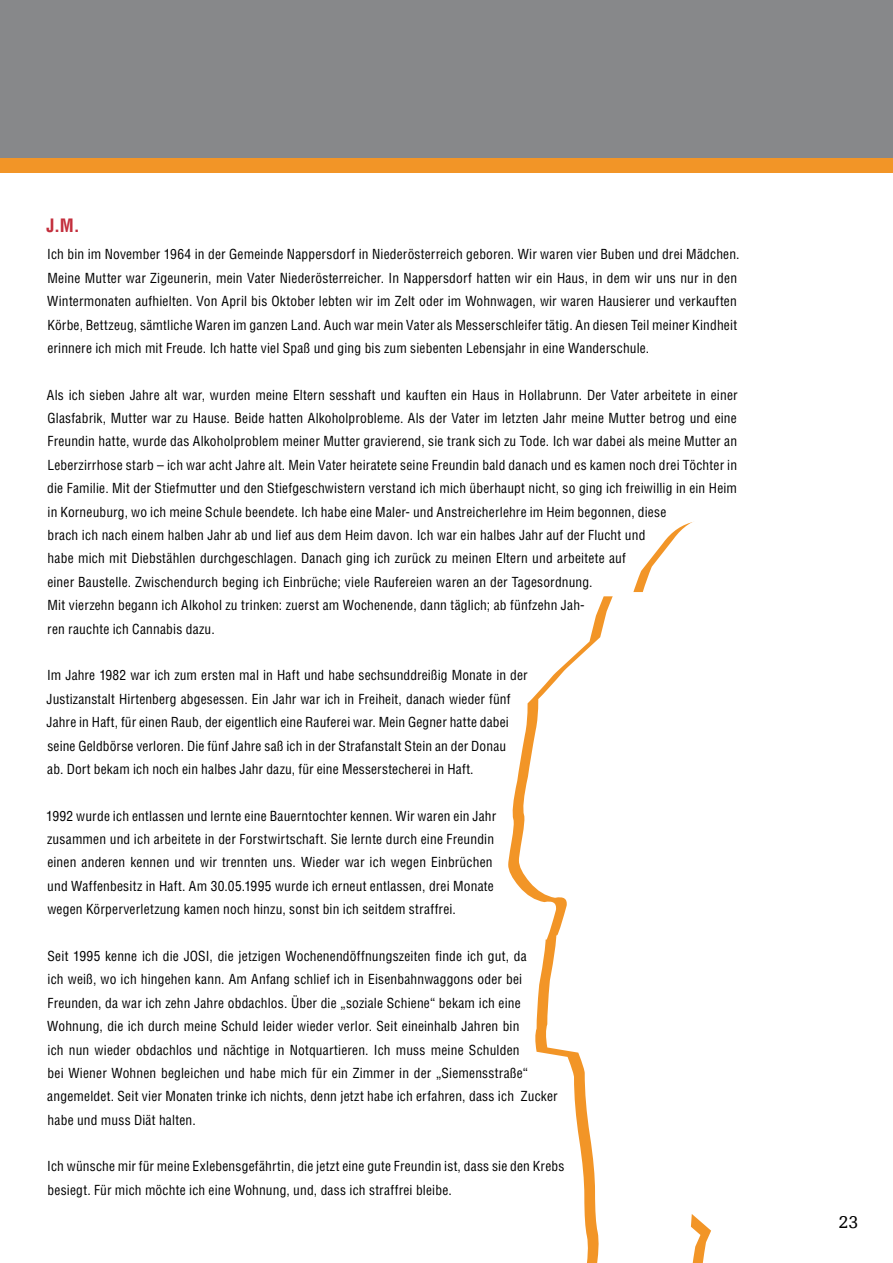
<style>
.page{position:relative;width:893px;height:1263px;background:#fff}
.page>*{position:absolute;margin:0;border:0;box-sizing:border-box;transform-origin:0 0}
.t1{font:700 condensed 18px "Helvetica LT Std";color:#c32e3c}
.t2{font:18px "Egyptienne FLT Std";color:#000}
.t3{font:condensed 13.5px/23.4px "Helvetica LT Std";letter-spacing:.015em;color:#000}
</style>
<div class="page">
<div style="left:0;top:157px;width:893px;height:16px;background:#f29527"></div>
<div style="left:0;top:0;width:893px;height:157px;background:#87888a"></div>
<svg style="left:519px;top:521px;width:192px;height:742px"></svg>
<h1 class="t1" style="left:47px;top:214px;width:35px">J.M.</h1>
<p class="t3" style="left:47px;top:243px;width:694px">Ich bin im November 1964 in der Gemeinde Nappersdorf in Niederösterreich geboren. Wir waren vier Buben und drei Mädchen.<br>Meine Mutter war Zigeunerin, mein Vater Niederösterreicher. In Nappersdorf hatten wir ein Haus, in dem wir uns nur in den Wintermonaten aufhielten. Von April bis Oktober lebten wir im Zelt oder im Wohnwagen, wir waren Hausierer und verkauften Körbe, Bettzeug, sämtliche Waren im ganzen Land. Auch war mein Vater als Messerschleifer tätig. An diesen Teil meiner Kindheit erinnere ich mich mit Freude. Ich hatte viel Spaß und ging bis zum siebenten Lebensjahr in eine Wanderschule.</p>
<p class="t3" style="left:47px;top:383px;width:692px">Als ich sieben Jahre alt war, wurden meine Eltern sesshaft und kauften ein Haus in Hollabrunn. Der Vater arbeitete in einer Glasfabrik, Mutter war zu Hause. Beide hatten Alkoholprobleme. Als der Vater im letzten Jahr meine Mutter betrog und eine Freundin hatte, wurde das Alkoholproblem meiner Mutter gravierend, sie trank sich zu Tode. Ich war dabei als meine Mutter an Leberzirrhose starb – ich war acht Jahre alt. Mein Vater heiratete seine Freundin bald danach und es kamen noch drei Töchter in die Familie. Mit der Stiefmutter und den Stiefgeschwistern verstand ich mich überhaupt nicht, so ging ich freiwillig in ein Heim in Korneuburg, wo ich meine Schule beendete. Ich habe eine Maler- und Anstreicherlehre im Heim begonnen, diese<br>brach ich nach einem halben Jahr ab und lief aus dem Heim davon. Ich war ein halbes Jahr auf der Flucht und<br>habe mich mit Diebstählen durchgeschlagen. Danach ging ich zurück zu meinen Eltern und arbeitete auf<br>einer Baustelle. Zwischendurch beging ich Einbrüche; viele Raufereien waren an der Tagesordnung.<br>Mit vierzehn begann ich Alkohol zu trinken: zuerst am Wochenende, dann täglich; ab fünfzehn Jah-<br>ren rauchte ich Cannabis dazu.</p>
<p class="t3" style="left:47px;top:664px;width:483px">Im Jahre 1982 war ich zum ersten mal in Haft und habe sechsunddreißig Monate in der Justizanstalt Hirtenberg abgesessen. Ein Jahr war ich in Freiheit, danach wieder fünf Jahre in Haft, für einen Raub, der eigentlich eine Rauferei war. Mein Gegner hatte dabei seine Geldbörse verloren. Die fünf Jahre saß ich in der Strafanstalt Stein an der Donau<br>ab. Dort bekam ich noch ein halbes Jahr dazu, für eine Messerstecherei in Haft.</p>
<p class="t3" style="left:46px;top:804px;width:452px">1992 wurde ich entlassen und lernte eine Bauerntochter kennen. Wir waren ein Jahr zusammen und ich arbeitete in der Forstwirtschaft. Sie lernte durch eine Freundin einen anderen kennen und wir trennten uns. Wieder war ich wegen Einbrüchen und Waffenbesitz in Haft. Am 30.05.1995 wurde ich erneut entlassen, drei Monate wegen Körperverletzung kamen noch hinzu, sonst bin ich seitdem straffrei.</p>
<p class="t3" style="left:47px;top:944px;width:512px">Seit 1995 kenne ich die JOSI, die jetzigen Wochenendöffnungszeiten finde ich gut, da<br>ich weiß, wo ich hingehen kann. Am Anfang schlief ich in Eisenbahnwaggons oder bei Freunden, da war ich zehn Jahre obdachlos. Über die „soziale Schiene“ bekam ich eine Wohnung, die ich durch meine Schuld leider wieder verlor. Seit eineinhalb Jahren bin<br>ich nun wieder obdachlos und nächtige in Notquartieren. Ich muss meine Schulden<br>bei Wiener Wohnen begleichen und habe mich für ein Zimmer in der „Siemensstraße“ angemeldet. Seit vier Monaten trinke ich nichts, denn jetzt habe ich erfahren, dass ich Zucker habe und muss Diät halten.</p>
<p class="t3" style="left:47px;top:1155px;width:519px">Ich wünsche mir für meine Exlebensgefährtin, die jetzt eine gute Freundin ist, dass sie den Krebs besiegt. Für mich möchte ich eine Wohnung, und, dass ich straffrei bleibe.</p>
<h1 class="t2" style="left:838px;top:1212px;width:22px">23</h1>
</div>
